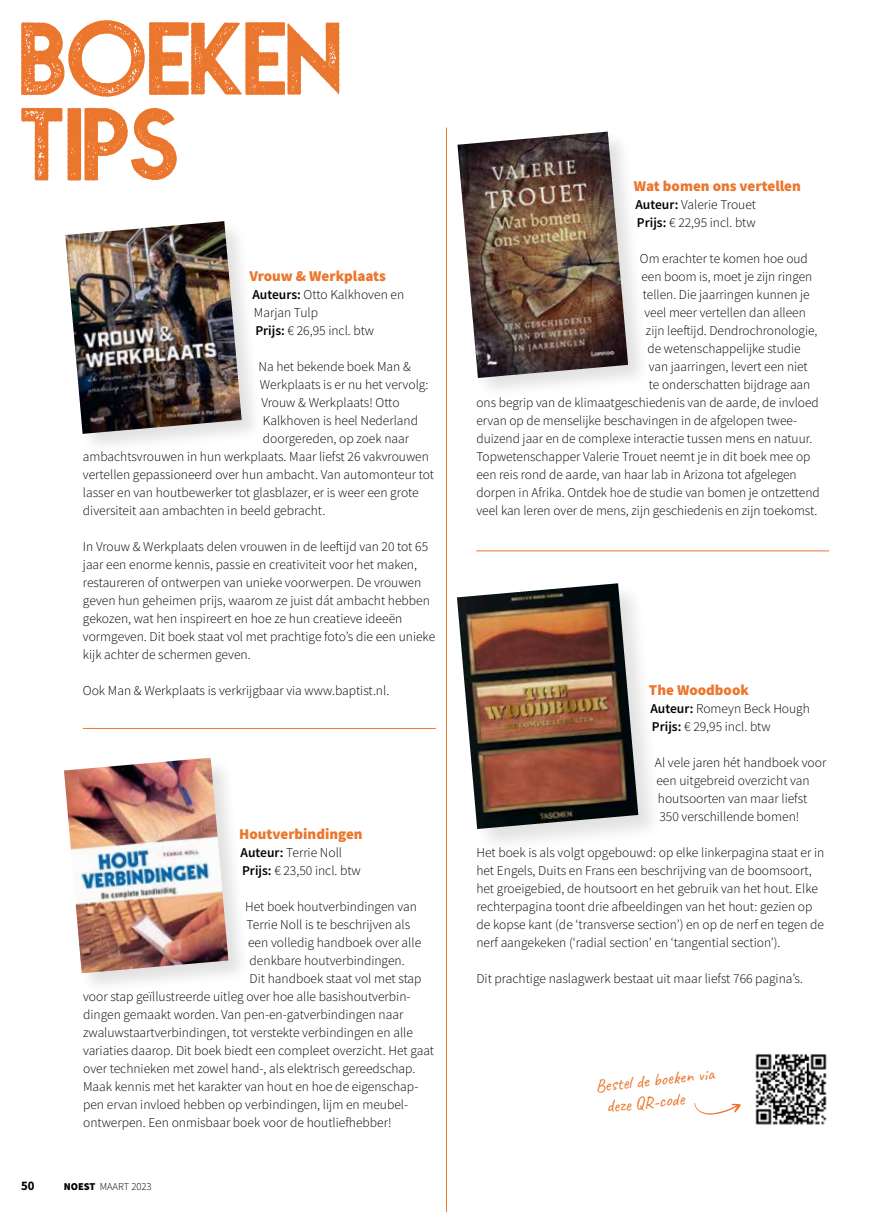
<style>
.page{position:relative;width:893px;height:1212px;background:#fff}
.page>*{position:absolute;margin:0;border:0;box-sizing:border-box;transform-origin:0 0}
.t1{font:700 115.95px/85.5px "NOVASTAMP";color:#eb762d}
.t2{font:18px/21.6px "Caveat";color:#eb762d}
.t3{font:900 15px "Source Sans Pro";color:#eb762d}
.t4{font:300 13.5px/18px "Source Sans Pro";color:#000}
.t5{font:700 12.75px "Source Sans Pro";color:#000}
.t6{font:300 10.5px "Source Sans Pro";color:#000}
.s1{font-weight:600}
.s2{font-weight:900}
</style>
<div class="page">
<hr style="left:446px;top:128px;width:1px;height:1084px;background:#eb762d">
<svg style="left:694px;top:1103px;width:47px;height:12px"></svg>
<img style="left:755px;top:1054px;width:72px;height:71px">
<div style="left:64px;top:220px;width:200px;height:236px;background:#000;opacity:.12"></div>
<img style="left:65px;top:221px;width:177px;height:213px">
<div style="left:63px;top:756px;width:188px;height:239px;background:#000;opacity:.12"></div>
<img style="left:64px;top:758px;width:164px;height:215px">
<div style="left:456px;top:130px;width:194px;height:270px;background:#000;opacity:.12"></div>
<img style="left:457px;top:132px;width:171px;height:246px">
<div style="left:456px;top:582px;width:207px;height:272px;background:#000;opacity:.12"></div>
<img style="left:457px;top:583px;width:181px;height:246px">
<hr style="left:83px;top:728px;width:353px;height:1px;background:#eb762d">
<hr style="left:476px;top:551px;width:353px;height:1px;background:#eb762d">
<h1 class="t1" style="left:21px;top:19px;width:324px">BOEKEN<br>TIPS</h1>
<p class="t3" style="left:249px;top:266px;width:138px">Vrouw &amp; Werkplaats</p>
<p class="t4" style="left:252px;top:286px;width:153px"><span class="s1">Auteurs:</span> Otto Kalkhoven en<br>Marjan Tulp<br><span class="s1">Prijs:</span> € 26,95 incl. btw</p>
<p class="t4" style="left:258px;top:358px;width:154px">Na het bekende boek Man &amp;</p>
<p class="t4" style="left:260px;top:376px;width:170px">Werkplaats is er nu het vervolg:</p>
<p class="t4" style="left:261px;top:394px;width:140px">Vrouw &amp; Werkplaats! Otto</p>
<p class="t4" style="left:263px;top:412px;width:157px">Kalkhoven is heel Nederland</p>
<p class="t4" style="left:263px;top:430px;width:148px">doorgereden, op zoek naar</p>
<p class="t4" style="left:83px;top:448px;width:348px">ambachtsvrouwen in hun werkplaats. Maar liefst 26 vakvrouwen</p>
<p class="t4" style="left:83px;top:466px;width:353px">vertellen gepassioneerd over hun ambacht. Van automonteur tot</p>
<p class="t4" style="left:83px;top:484px;width:337px">lasser en van houtbewerker tot glasblazer, er is weer een grote</p>
<p class="t4" style="left:83px;top:502px;width:244px">diversiteit aan ambachten in beeld gebracht.</p>
<p class="t4" style="left:83px;top:538px;width:354px">In Vrouw &amp; Werkplaats delen vrouwen in de leeftijd van 20 tot 65 jaar een enorme kennis, passie en creativiteit voor het maken, restaureren of ontwerpen van unieke voorwerpen. De vrouwen geven hun geheimen prijs, waarom ze juist dát ambacht hebben gekozen, wat hen inspireert en hoe ze hun creatieve ideeën vormgeven. Dit boek staat vol met prachtige foto’s die een unieke kijk achter de schermen geven.</p>
<p class="t4" style="left:83px;top:682px;width:308px">Ook Man &amp; Werkplaats is verkrijgbaar via www.baptist.nl.</p>
<p class="t3" style="left:239px;top:824px;width:125px">Houtverbindingen</p>
<p class="t4" style="left:241px;top:844px;width:122px"><span class="s1">Auteur:</span> Terrie Noll<br><span class="s1">Prijs:</span> € 23,50 incl. btw</p>
<p class="t4" style="left:245px;top:898px;width:173px">Het boek houtverbindingen van</p>
<p class="t4" style="left:247px;top:916px;width:165px">Terrie Noll is te beschrijven als</p>
<p class="t4" style="left:248px;top:934px;width:175px">een volledig handboek over alle</p>
<p class="t4" style="left:250px;top:952px;width:157px">denkbare houtverbindingen.</p>
<p class="t4" style="left:250px;top:970px;width:173px">Dit handboek staat vol met stap</p>
<p class="t4" style="left:83px;top:988px;width:329px">voor stap geïllustreerde uitleg over hoe alle basishoutverbin-</p>
<p class="t4" style="left:83px;top:1006px;width:322px">dingen gemaakt worden. Van pen-en-gatverbindingen naar</p>
<p class="t4" style="left:83px;top:1024px;width:331px">zwaluwstaartverbindingen, tot verstekte verbindingen en alle</p>
<p class="t4" style="left:83px;top:1042px;width:352px">variaties daarop. Dit boek biedt een compleet overzicht. Het gaat</p>
<p class="t4" style="left:83px;top:1060px;width:334px">over technieken met zowel hand-, als elektrisch gereedschap.</p>
<p class="t4" style="left:83px;top:1078px;width:337px">Maak kennis met het karakter van hout en hoe de eigenschap-</p>
<p class="t4" style="left:83px;top:1096px;width:325px">pen ervan invloed hebben op verbindingen, lijm en meubel-</p>
<p class="t4" style="left:83px;top:1114px;width:310px">ontwerpen. Een onmisbaar boek voor de houtliefhebber!</p>
<p class="t5" style="left:21px;top:1177px;width:15px">50</p>
<p class="t6" style="left:64px;top:1180px;width:89px"><span class="s2">NOEST</span> MAART 2023</p>
<p class="t3" style="left:634px;top:176px;width:168px">Wat bomen ons vertellen</p>
<p class="t4" style="left:635px;top:196px;width:122px"><span class="s1">Auteur:</span> Valerie Trouet<br><span class="s1">Prijs:</span> € 22,95 incl. btw</p>
<p class="t4" style="left:640px;top:250px;width:169px">Om erachter te komen hoe oud</p>
<p class="t4" style="left:641px;top:268px;width:172px">een boom is, moet je zijn ringen</p>
<p class="t4" style="left:643px;top:286px;width:168px">tellen. Die jaarringen kunnen je</p>
<p class="t4" style="left:644px;top:304px;width:163px">veel meer vertellen dan alleen</p>
<p class="t4" style="left:646px;top:322px;width:173px">zijn leeftijd. Dendrochronologie,</p>
<p class="t4" style="left:647px;top:340px;width:155px">de wetenschappelijke studie</p>
<p class="t4" style="left:649px;top:358px;width:160px">van jaarringen, levert een niet</p>
<p class="t4" style="left:649px;top:376px;width:163px">te onderschatten bijdrage aan</p>
<p class="t4" style="left:476px;top:394px;width:344px">ons begrip van de klimaatgeschiedenis van de aarde, de invloed</p>
<p class="t4" style="left:476px;top:412px;width:322px">ervan op de menselijke beschavingen in de afgelopen twee-</p>
<p class="t4" style="left:476px;top:430px;width:337px">duizend jaar en de complexe interactie tussen mens en natuur.</p>
<p class="t4" style="left:476px;top:448px;width:335px">Topwetenschapper Valerie Trouet neemt je in dit boek mee op</p>
<p class="t4" style="left:476px;top:466px;width:322px">een reis rond de aarde, van haar lab in Arizona tot afgelegen</p>
<p class="t4" style="left:476px;top:484px;width:345px">dorpen in Afrika. Ontdek hoe de studie van bomen je ontzettend</p>
<p class="t4" style="left:476px;top:502px;width:342px">veel kan leren over de mens, zijn geschiedenis en zijn toekomst.</p>
<p class="t3" style="left:649px;top:680px;width:101px">The Woodbook</p>
<p class="t4" style="left:650px;top:700px;width:161px"><span class="s1">Auteur:</span> Romeyn Beck Hough<br><span class="s1">Prijs:</span> € 29,95 incl. btw</p>
<p class="t4" style="left:655px;top:754px;width:173px">Al vele jaren hét handboek voor een uitgebreid overzicht van houtsoorten van maar liefst<br>350 verschillende bomen!</p>
<p class="t4" style="left:476px;top:844px;width:349px">Het boek is als volgt opgebouwd: op elke linkerpagina staat er in het Engels, Duits en Frans een beschrijving van de boomsoort, het groeigebied, de houtsoort en het gebruik van het hout. Elke rechterpagina toont drie afbeeldingen van het hout: gezien op de kopse kant (de ‘transverse section’) en op de nerf en tegen de nerf aangekeken (‘radial section’ en ‘tangential section’).</p>
<p class="t4" style="left:476px;top:970px;width:328px">Dit prachtige naslagwerk bestaat uit maar liefst 766 pagina’s.</p>
<h2 class="t2" style="left:603px;top:1074px;width:113px;text-indent:-9px;rotate:-6deg">Bestel de boeken via deze QR-code</h2>
</div>
